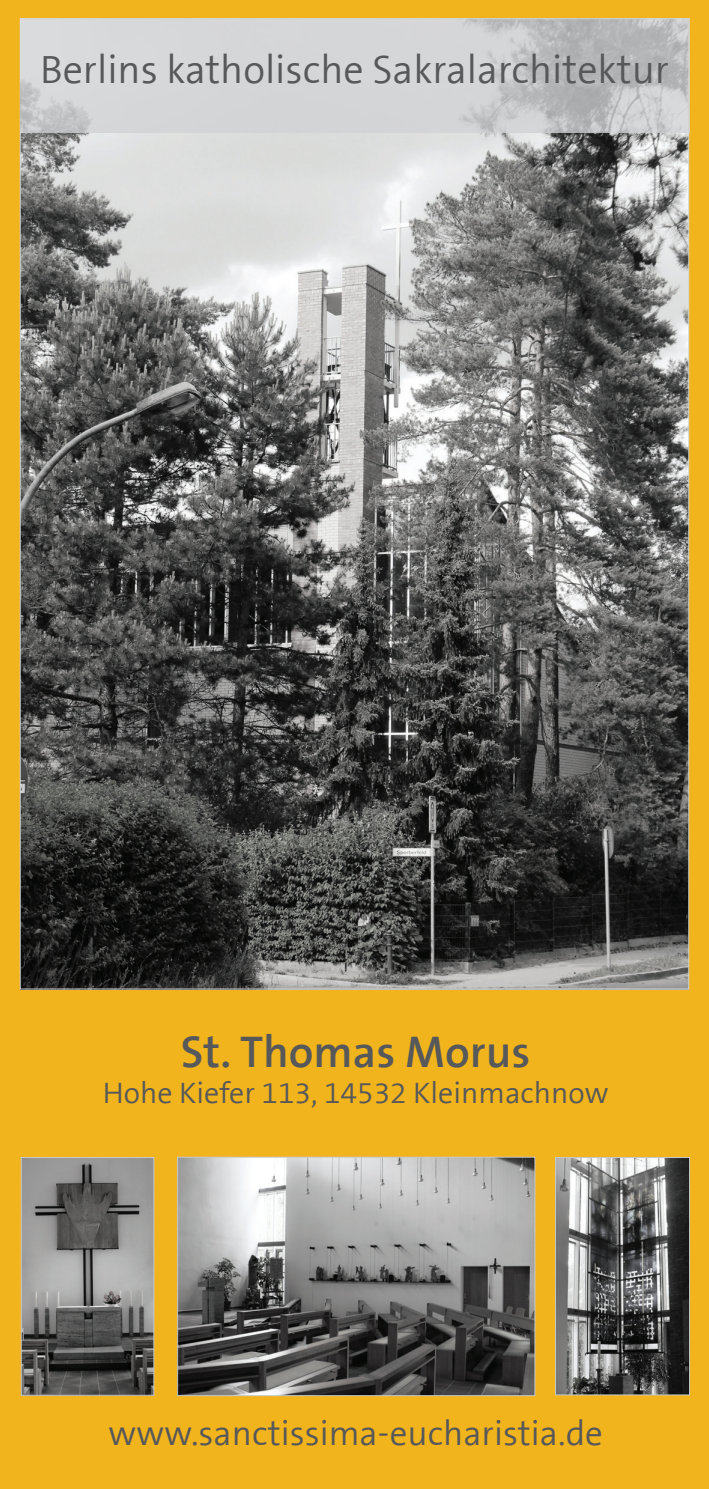
<style>
.page{position:relative;width:709px;height:1489px;background:#fff}
.page>*{position:absolute;margin:0;border:0;box-sizing:border-box;transform-origin:0 0}
.t1{font:700 45px "The Sans Basic";color:#57585a}
.t2{font:40px "The Sans Basic";color:#57585a}
.t3{font:35px "The Sans Basic";color:#57585a}
.t4{font:30px "The Sans Basic";color:#57585a}
</style>
<div class="page">
<div style="left:0;top:0;width:709px;height:1488px;background:#f1b41c"></div>
<img style="left:22px;top:133px;width:665px;height:854px">
<img style="left:23px;top:1159px;width:129px;height:234px">
<div style="left:21px;top:1157px;width:133px;height:238px;border:1px solid #c7c8ca"></div>
<svg style="left:21px;top:18px;width:668px;height:115px;background:#cdced0"></svg>
<img style="left:557px;top:1159px;width:131px;height:233px">
<div style="left:555px;top:1157px;width:135px;height:237px;border:1px solid #c7c8ca"></div>
<img style="left:179px;top:1158px;width:354px;height:235px">
<div style="left:177px;top:1156px;width:358px;height:239px;border:1px solid #c7c8ca"></div>
<p class="t2" style="left:40px;top:44px;width:630px">Berlins katholische Sakralarchitektur</p>
<p class="t1" style="left:181px;top:1022px;width:351px">St. Thomas Morus</p>
<p class="t4" style="left:103px;top:1073px;width:507px">Hohe Kiefer 113, 14532 Kleinmachnow</p>
<p class="t3" style="left:108px;top:1410px;width:496px">www.sanctissima-eucharistia.de</p>
</div>
